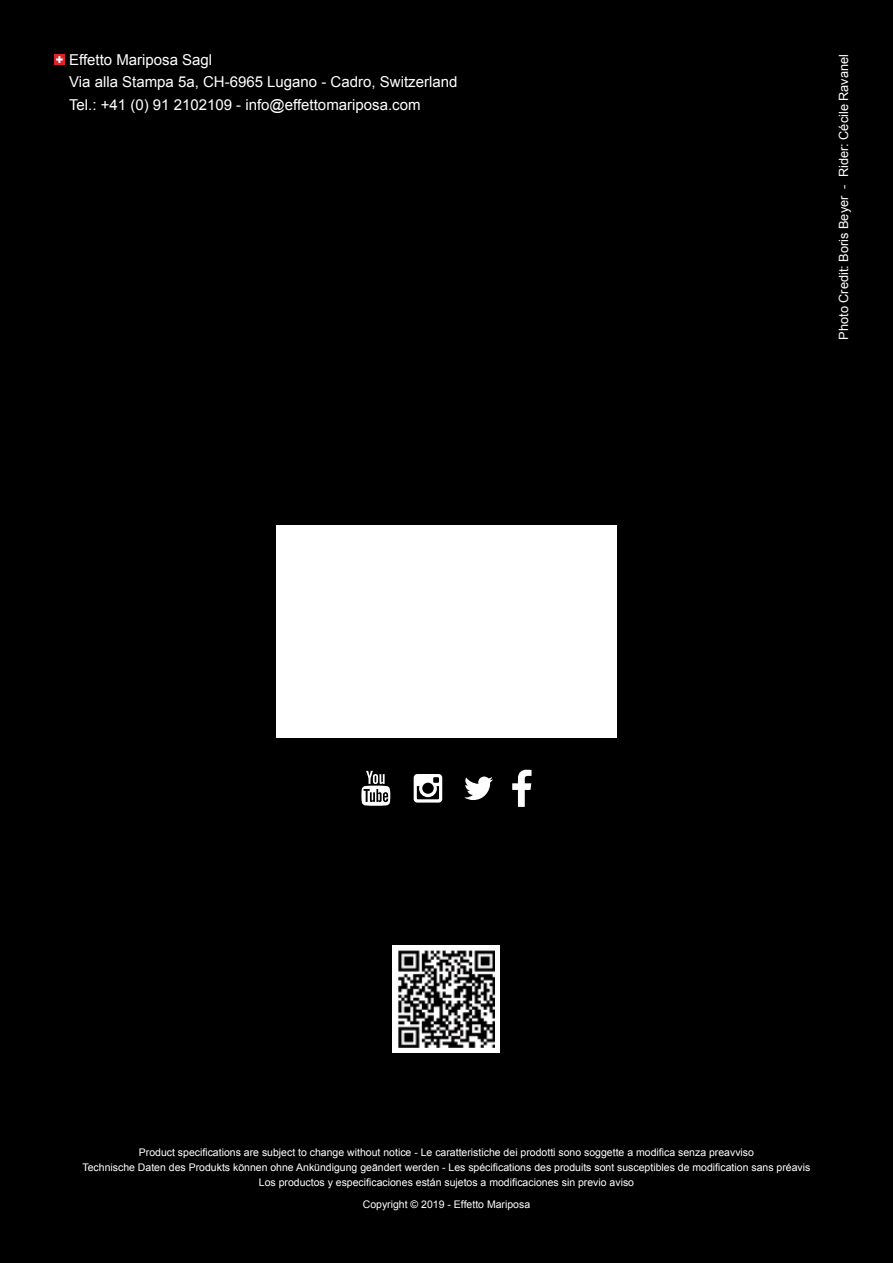
<style>
.page{position:relative;width:893px;height:1263px;background:#000}
.page>*{position:absolute;margin:0;border:0;box-sizing:border-box;transform-origin:0 0}
.t1{font:15px/22.5px "Arial";color:#fff}
.t2{font:12.75px "Arial";color:#fff}
.t3{font:10.5px/15px "Arial";color:#fff;text-align:center}
</style>
<div class="page">
<div style="left:54px;top:54px;width:11px;height:11px;background:#e31f27"></div>
<svg style="left:56px;top:56px;width:7px;height:7px"></svg>
<div style="left:393px;top:945px;width:107px;height:107px;background:#fff"></div>
<img style="left:399px;top:950px;width:96px;height:97px">
<svg style="left:361px;top:771px;width:29px;height:35px"></svg>
<svg style="left:414px;top:774px;width:28px;height:28px"></svg>
<svg style="left:512px;top:770px;width:19px;height:37px"></svg>
<svg style="left:464px;top:776px;width:29px;height:24px"></svg>
<div style="left:276px;top:525px;width:341px;height:213px;background:#fff"></div>
<h1 class="t1" style="left:69px;top:49px;width:390px">Effetto Mariposa Sagl<br>Via alla Stampa 5a, CH-6965 Lugano - Cadro, Switzerland<br>Tel.: +41 (0) 91 2102109 - info@effettomariposa.com</h1>
<p class="t2" style="left:835px;top:340px;width:287px;rotate:-90deg">Photo Credit: Boris Beyer - Rider: Cécile Ravanel</p>
<p class="t3" style="left:83px;top:1144px;width:729px">Product specifications are subject to change without notice - Le caratteristiche dei prodotti sono soggette a modifica senza preavviso<br>Technische Daten des Produkts können ohne Ankündigung geändert werden - Les spécifications des produits sont susceptibles de modification sans préavis<br>Los productos y especificaciones están sujetos a modificaciones sin previo aviso</p>
<p class="t3" style="left:363px;top:1197px;width:169px">Copyright © 2019 - Effetto Mariposa</p>
</div>
